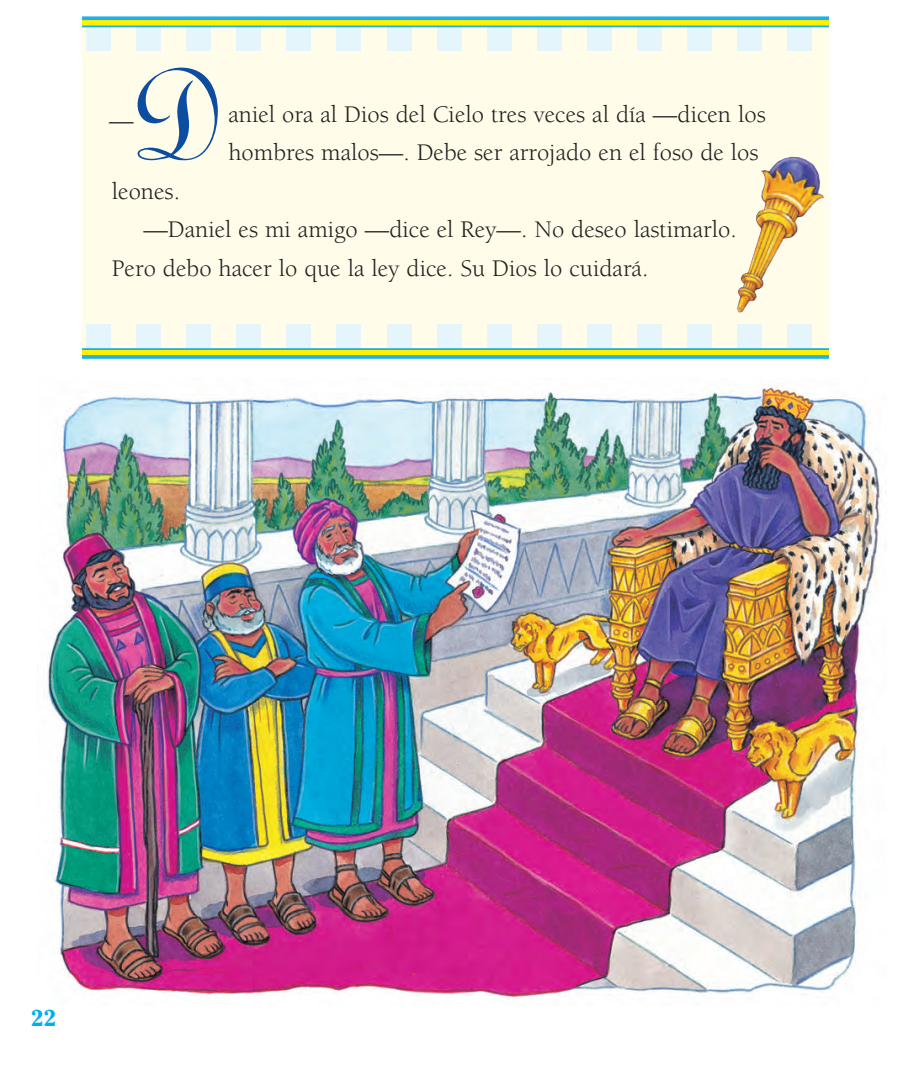
<style>
.page{position:relative;width:911px;height:1068px;background:#fff}
.page>*{position:absolute;margin:0;border:0;box-sizing:border-box;transform-origin:0 0}
.t1{font:145.25px "Linoscript";color:#0d4da1}
.t2{font:24.5px/38.5px "Berkeley";color:#231f20}
.t3{font:700 22.75px "Cheltenham";color:#00aeef}
</style>
<div class="page">
<svg style="left:82px;top:16px;width:746px;height:343px;background:#a1d668"></svg>
<svg style="left:82px;top:26px;width:746px;height:324px;background:#f9f9e7"></svg>
<img style="left:47px;top:385px;width:834px;height:614px">
<img style="left:805px;top:159px;width:19px;height:51px">
<h1 class="t1" style="left:132px;top:68px;width:90px">D</h1>
<p class="t2" style="left:109px;top:103px;width:26px">—</p>
<p class="t2" style="left:228px;top:97px;width:538px">aniel ora al Dios del Cielo tres veces al día —dicen los hombres malos—. Debe ser arrojado en el foso de los</p>
<p class="t2" style="left:112px;top:174px;width:70px">leones.</p>
<p class="t2" style="left:143px;top:212px;width:594px">—Daniel es mi amigo —dice el Rey—. No deseo lastimarlo.</p>
<p class="t2" style="left:112px;top:251px;width:537px">Pero debo hacer lo que la ley dice. Su Dios lo cuidará.</p>
<p class="t3" style="left:31px;top:1010px;width:27px">22</p>
</div>
